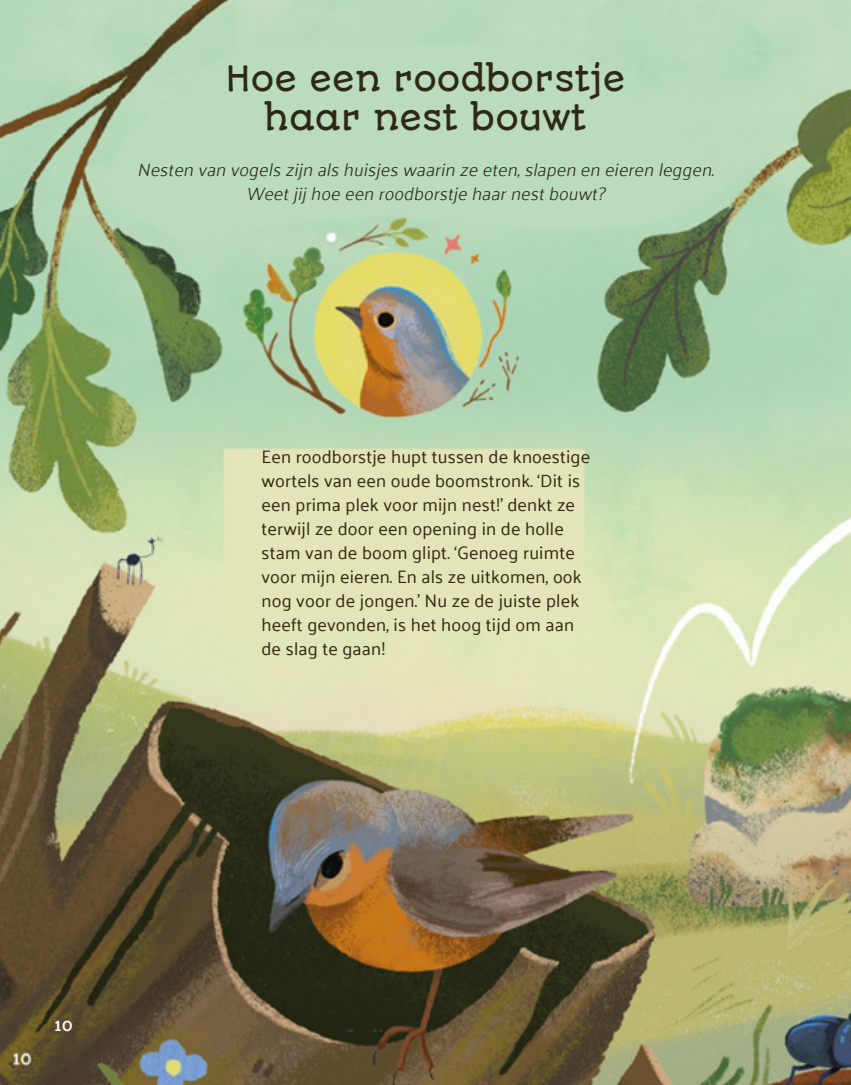
<style>
.page{position:relative;width:851px;height:1085px;background:#fff}
.page>*{position:absolute;margin:0;border:0;box-sizing:border-box;transform-origin:0 0}
.t1{font:33px/39.6px "Autour One";color:#2f2912;text-align:center}
.plat_ni{font:18px/24px "Palanquin";letter-spacing:.01em;color:#2f2912}
.t2{font:italic 300 18px "Palanquin";color:#2f2912}
.t3{font:600 18px "Palanquin";color:#fff}
</style>
<div class="page">
<img style="left:0;top:0;width:850px;height:1084px">
<p class="t1" style="left:225px;top:59px;width:401px">Hoe een roodborstje haar nest bouwt</p>
<p class="t2" style="left:137px;top:159px;width:583px">Nesten van vogelszijn alshuisjeswaarin zeeten,slapen en eieren leggen.</p>
<p class="t2" style="left:246px;top:183px;width:365px">Weetjijhoeeen roodborstjehaarnestbouwt?</p>
<p class="plat_ni" style="left:261px;top:444px;width:330px">Een roodborstje hupt tussen de knoestige wortels van een oude boomstronk. ‘Dit is een prima plek voor mijn nest!’ denkt ze terwijl ze door een opening in de holle stam van de boom glipt. ‘Genoeg ruimte voor mijn eieren. En als ze uitkomen, ook nog voor de jongen.’ Nu ze de juiste plek heeft gevonden, is het hoog tijd om aan de slag te gaan!</p>
<p class="t3" style="left:54px;top:1014px;width:20px">10</p>
</div>
